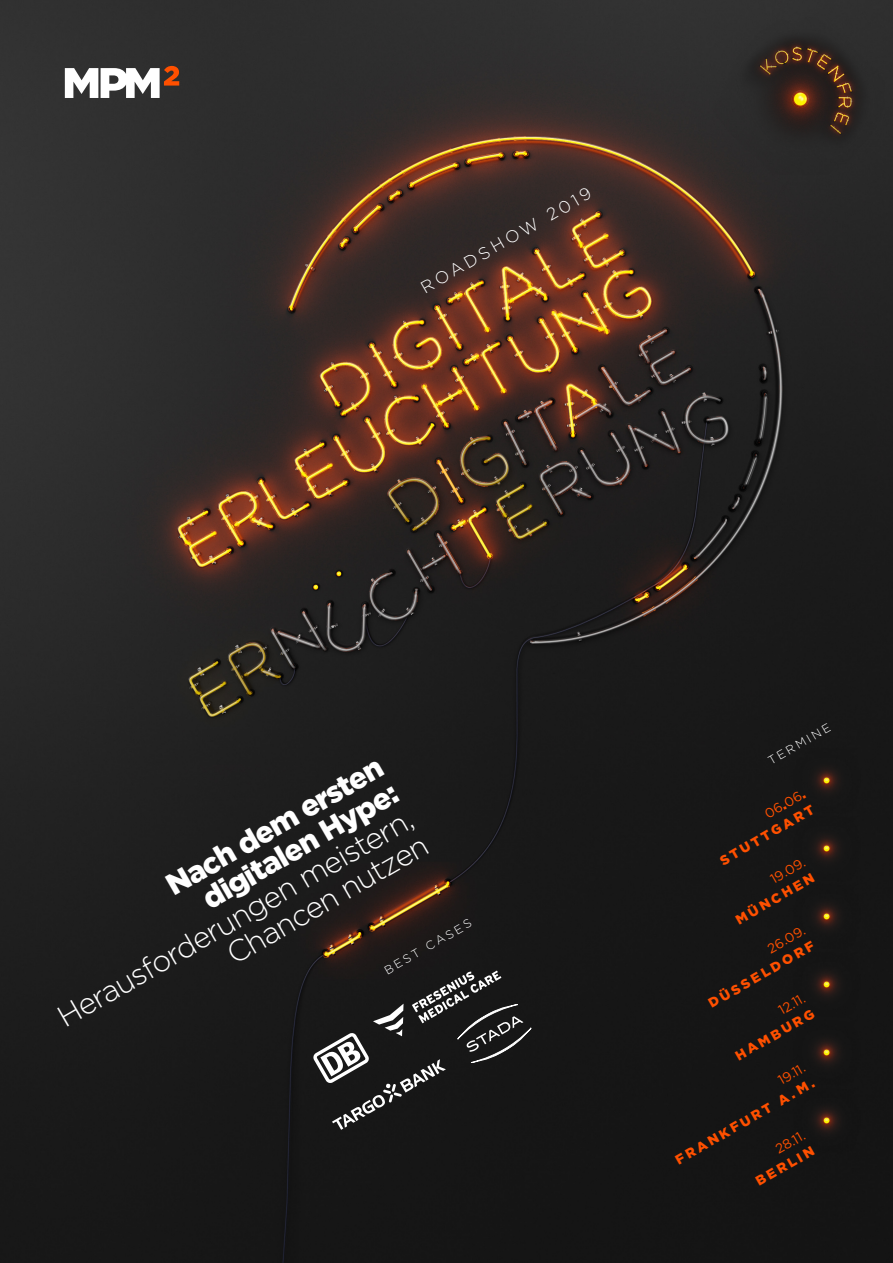
<style>
.page{position:relative;width:893px;height:1263px;background:#fff}
.page>*{position:absolute;margin:0;border:0;box-sizing:border-box;transform-origin:0 0}
.t1{font:300 30px/30px "Gotham";color:#fff;text-align:right}
._04_Zwischenheadline{font:300 17.1px "Gotham";color:#fff}
._12_Fließtext{font:900 13.5px "Gotham";color:#ff5000}
._12_Fließtext-2{font:13.5px "Gotham";color:#ff5000}
._04_Zwischenheadline-2{font:300 12px "Gotham";color:#fff}
.s1{font-weight:900}
</style>
<div class="page">
<img style="left:0;top:0;width:893px;height:1263px">
<img style="left:709px;top:18px;width:175px;height:156px">
<img style="left:793px;top:749px;width:67px;height:407px">
<svg style="left:65px;top:66px;width:114px;height:32px"></svg>
<svg style="left:313px;top:970px;width:218px;height:160px;background:#2c2c2c"></svg>
<p class="_04_Zwischenheadline" style="left:417px;top:279px;width:195px;rotate:-30deg">ROADSHOW 2019</p>
<p class="t1" style="left:22px;top:953px;width:406px;rotate:-30deg"><span class="s1">Nach dem ersten<br>digitalen Hype:<br></span>Herausforderungen meistern,<br>Chancen nutzen</p>
<p class="_04_Zwischenheadline-2" style="left:381px;top:965px;width:100px;rotate:-30deg">BEST CASES</p>
<p class="_04_Zwischenheadline-2" style="left:765px;top:755px;width:72px;rotate:-30deg">TERMINE</p>
<p class="_12_Fließtext-2" style="left:761px;top:807px;width:46px;rotate:-30deg">06<span class="s1">.</span>06<span class="s1">.</span></p>
<p class="_12_Fließtext" style="left:716px;top:853px;width:108px;rotate:-30deg">STUTTGART</p>
<p class="_12_Fließtext-2" style="left:767px;top:872px;width:40px;rotate:-30deg">19.09.</p>
<p class="_12_Fließtext" style="left:732px;top:913px;width:90px;rotate:-30deg">MÜNCHEN</p>
<p class="_12_Fließtext-2" style="left:764px;top:942px;width:43px;rotate:-30deg">26.09.</p>
<p class="_12_Fließtext" style="left:705px;top:996px;width:121px;rotate:-30deg">DÜSSELDORF</p>
<p class="_12_Fließtext-2" style="left:775px;top:1003px;width:30px;rotate:-30deg">12.11.</p>
<p class="_12_Fließtext" style="left:732px;top:1049px;width:90px;rotate:-30deg">HAMBURG</p>
<p class="_12_Fließtext-2" style="left:775px;top:1073px;width:31px;rotate:-30deg">19.11.</p>
<p class="_12_Fließtext" style="left:672px;top:1153px;width:159px;rotate:-30deg">FRANKFURT A. M.</p>
<p class="_12_Fließtext-2" style="left:772px;top:1143px;width:34px;rotate:-30deg">28.11.</p>
<p class="_12_Fließtext" style="left:752px;top:1174px;width:67px;rotate:-30deg">BERLIN</p>
</div>
